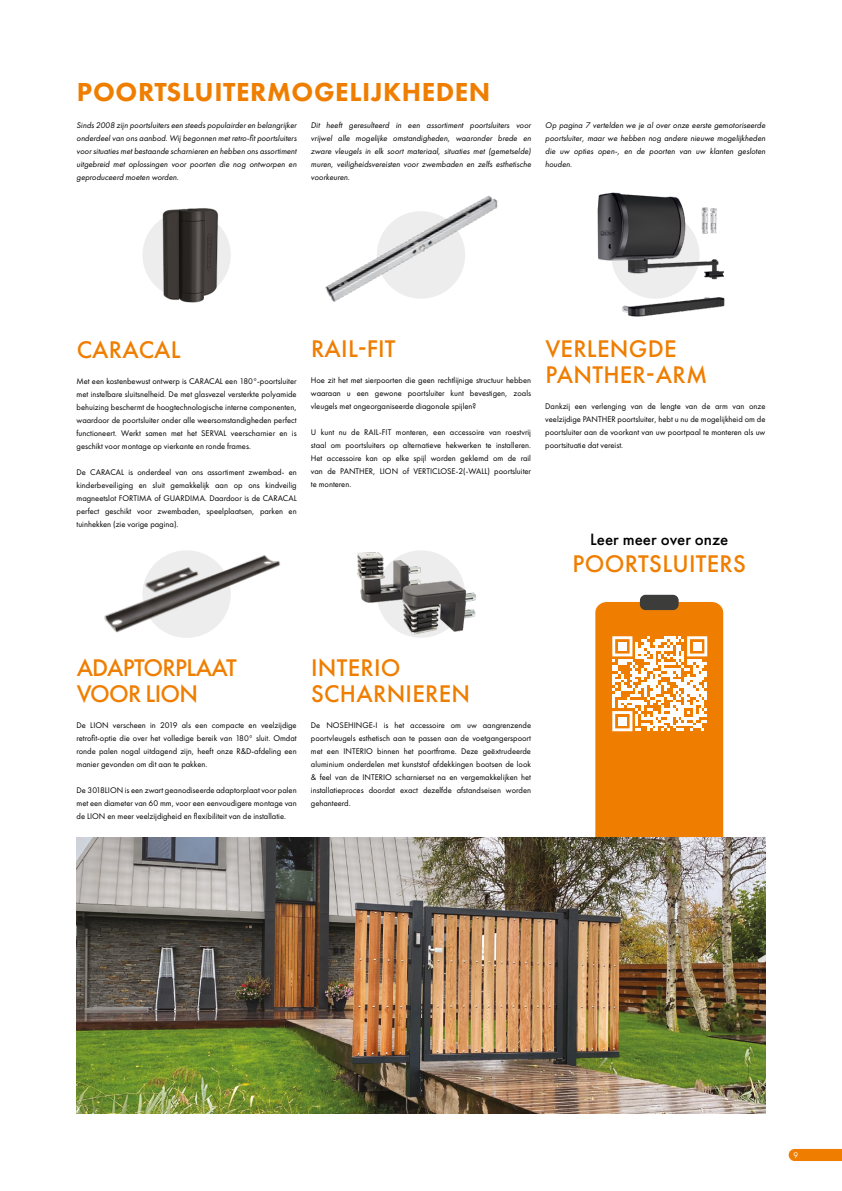
<style>
.page{position:relative;width:842px;height:1191px;background:#fff}
.page>*{position:absolute;margin:0;border:0;box-sizing:border-box;transform-origin:0 0}
.t1{font:800 27px "Futura PT";letter-spacing:.02em;color:#ef7e00}
.t2{font:500 25px/26px "Futura PT";letter-spacing:.01em;color:#ef7e00}
.t3{font:500 25px/26px "Futura PT";letter-spacing:-.03em;color:#ef7e00}
.t4{font:500 17px "Futura PT";color:#000}
.t5{font:8.5px/13px "Futura PT";color:#000;text-align:justify}
.t6{font:8.5px "Futura PT";color:#fff}
</style>
<div class="page">
<div style="left:640px;top:595px;width:39px;height:15px;background:#3c3c3b;border-radius:6px"></div>
<svg style="left:595px;top:602px;width:128px;height:235px"></svg>
<div style="left:618px;top:642px;width:9px;height:8px;background:#fff"></div>
<div style="left:693px;top:642px;width:8px;height:8px;background:#fff"></div>
<div style="left:618px;top:717px;width:9px;height:8px;background:#fff"></div>
<img style="left:77px;top:837px;width:688px;height:276px">
<div style="left:142px;top:211px;width:89px;height:88px;background:#ededed;border-radius:50%"></div>
<img style="left:104px;top:551px;width:177px;height:83px">
<img style="left:160px;top:208px;width:60px;height:95px">
<img style="left:597px;top:192px;width:128px;height:125px">
<img style="left:357px;top:552px;width:119px;height:83px">
<img style="left:325px;top:196px;width:173px;height:106px">
<svg style="left:789px;top:1149px;width:53px;height:12px"></svg>
<h1 class="t1" style="left:77px;top:75px;width:415px">POORTSLUITERMOGELIJKHEDEN</h1>
<p class="t5" style="left:77px;top:119px;width:223px">Sinds 2008 zijn poortsluiters een steeds populairder en belangrijker onderdeel van ons aanbod. Wij begonnen met retro-fit poortsluiters voor situaties metbestaande scharnieren en hebben ons assortiment uitgebreid met oplossingen voor poorten die nog ontworpen en geproduceerd moeten worden.</p>
<p class="t5" style="left:311px;top:119px;width:223px">Dit heeft geresulteerd in een assortiment poortsluiters voor vrijwel alle mogelijke omstandigheden, waaronder brede en zware vleugels in elk soort materiaal, situaties met (gemetselde) muren, veiligheidsvereisten voor zwembaden en zelfs esthetische voorkeuren.</p>
<p class="t5" style="left:545px;top:119px;width:223px">Op pagina 7 vertelden we je al over onze eerste gemotoriseerde poortsluiter, maar we hebben nog andere nieuwe mogelijkheden die uw opties open-, en de poorten van uw klanten gesloten houden.</p>
<h2 class="t2" style="left:77px;top:337px;width:106px">CARACAL</h2>
<p class="t5" style="left:77px;top:375px;width:222px">Met een kostenbewust ontwerp is CARACAL een 180°-poortsluiter met instelbare sluitsnelheid. De met glasvezel versterkte polyamide behuizing beschermt de hoogtechnologische interne componenten, waardoor de poortsluiter onder alle weersomstandigheden perfect functioneert. Werkt samen met het SERVAL veerscharnier en is geschikt voor montage op vierkante en ronde frames.</p>
<p class="t5" style="left:77px;top:466px;width:222px">De CARACAL is onderdeel van ons assortiment zwembad- en kinderbeveiliging en sluit gemakkelijk aan op ons kindveilig magneetslot FORTIMA of GUARDIMA. Daardoor is de CARACAL perfect geschikt voor zwembaden, speelplaatsen, parken en tuinhekken (zie vorige pagina).</p>
<h2 class="t2" style="left:311px;top:336px;width:86px">RAIL-FIT</h2>
<p class="t5" style="left:311px;top:374px;width:222px">Hoe zit het met sierpoorten die geen rechtlijnige structuur hebben waaraan u een gewone poortsluiter kunt bevestigen, zoals vleugels met ongeorganiseerde diagonale spijlen?</p>
<p class="t5" style="left:311px;top:426px;width:222px">U kunt nu de RAIL-FIT monteren, een accessoire van roestvrij staal om poortsluiters op alternatieve hekwerken te installeren.<br>Het accessoire kan op elke spijl worden geklemd om de rail van de PANTHER, LION of VERTICLOSE-2(-WALL) poortsluiter te monteren.</p>
<h2 class="t2" style="left:545px;top:335px;width:163px">VERLENGDE<br>PANTHER-ARM</h2>
<p class="t5" style="left:545px;top:399px;width:222px">Dankzij een verlenging van de lengte van de arm van onze veelzijdige PANTHER poortsluiter, hebt u nu de mogelijkheid om de poortsluiter aan de voorkant van uw poortpaal te monteren als uw poortsituatie dat vereist.</p>
<h3 class="t4" style="left:590px;top:529px;width:140px">Leer meer over onze</h3>
<h2 class="t2" style="left:572px;top:551px;width:175px">POORTSLUITERS</h2>
<h2 class="t3" style="left:77px;top:654px;width:162px">ADAPTORPLAAT<br>VOOR LION</h2>
<p class="t5" style="left:77px;top:718px;width:222px">De LION verscheen in 2019 als een compacte en veelzijdige retrofit-optie die over het volledige bereik van 180° sluit. Omdat ronde palen nogal uitdagend zijn, heeft onze R&amp;D-afdeling een manier gevonden om dit aan te pakken.</p>
<p class="t5" style="left:77px;top:783px;width:222px">De 3018LION is een zwart geanodiseerde adaptorplaat voor palen met een diameter van 60 mm, voor een eenvoudigere montage van de LION en meer veelzijdigheid en flexibiliteit van de installatie.</p>
<h2 class="t2" style="left:311px;top:654px;width:161px">INTERIO<br>SCHARNIEREN</h2>
<p class="t5" style="left:311px;top:718px;width:222px">De NOSEHINGE-I is het accessoire om uw aangrenzende poortvleugels esthetisch aan te passen aan de voetgangerspoort met een INTERIO binnen het poortframe. Deze geëxtrudeerde aluminium onderdelen met kunststof afdekkingen bootsen de look &amp; feel van de INTERIO scharnierset na en vergemakkelijken het installatieproces doordat exact dezelfde afstandseisen worden gehanteerd.</p>
<p class="t6" style="left:793px;top:1149px;width:6px">9</p>
</div>
